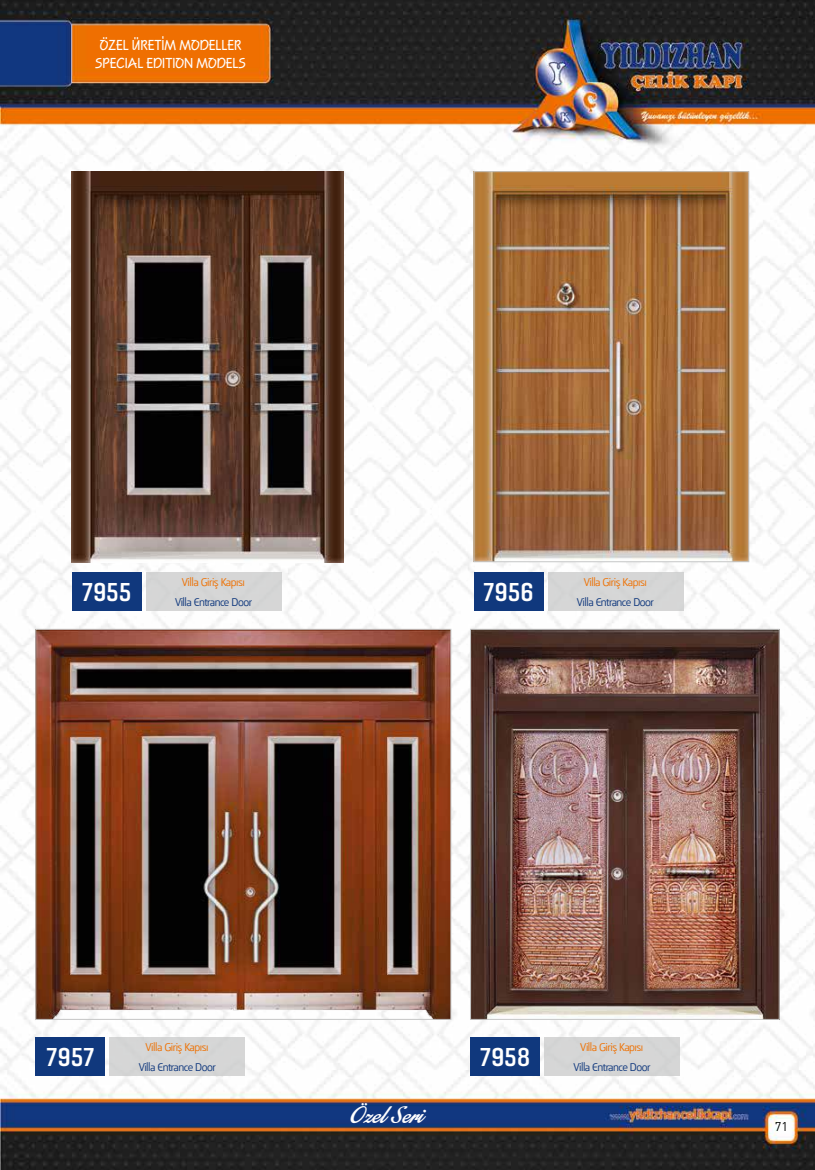
<style>
.page{position:relative;width:815px;height:1170px;background:#fff}
.page>*{position:absolute;margin:0;border:0;box-sizing:border-box;transform-origin:0 0}
.t1{font:25px "Gineso Nor Dem";letter-spacing:.015em;color:#fff}
.t2{font:25px "Stainy Personal Use Only";color:#fff}
.t3{font:15px/18px "Squire";color:#fff}
.t4{font:300 12.5px "Casiopea";letter-spacing:-.04em;color:#10387d}
.t5{font:300 12.5px "Casiopea";letter-spacing:-.04em;color:#ee7103}
.t6{font:12.5px "Adi Haus";color:#000}
</style>
<div class="page">
<img style="left:0;top:0;width:815px;height:1169px">
<img style="left:72px;top:171px;width:272px;height:391px">
<img style="left:37px;top:631px;width:412px;height:386px">
<img style="left:476px;top:173px;width:271px;height:387px">
<div style="left:474px;top:171px;width:275px;height:391px;border:1px solid #c5c6c6"></div>
<div style="left:72px;top:572px;width:70px;height:39px;background:#10387d"></div>
<div style="left:146px;top:572px;width:135px;height:39px;background:#d6d6d6"></div>
<div style="left:474px;top:572px;width:69px;height:39px;background:#10387d"></div>
<div style="left:548px;top:572px;width:135px;height:39px;background:#d6d6d6"></div>
<div style="left:470px;top:1037px;width:70px;height:38px;background:#10387d"></div>
<div style="left:544px;top:1037px;width:136px;height:38px;background:#d6d6d6"></div>
<div style="left:35px;top:1037px;width:70px;height:38px;background:#10387d"></div>
<div style="left:110px;top:1037px;width:135px;height:38px;background:#d6d6d6"></div>
<img style="left:472px;top:631px;width:306px;height:386px">
<div style="left:470px;top:629px;width:310px;height:390px;border:1px solid #c5c6c6"></div>
<p class="t3" style="left:96px;top:36px;width:152px">ÖZEL ÜRETİM MODELLER<br>SPECIAL EDITION MODELS</p>
<h1 class="t1" style="left:82px;top:576px;width:51px">7955</h1>
<p class="t5" style="left:182px;top:576px;width:65px">Villa Giriş Kapısı</p>
<p class="t4" style="left:175px;top:596px;width:79px">Villa Entrance Door</p>
<h1 class="t1" style="left:484px;top:576px;width:51px">7956</h1>
<p class="t5" style="left:584px;top:576px;width:65px">Villa Giriş Kapısı</p>
<p class="t4" style="left:577px;top:596px;width:79px">Villa Entrance Door</p>
<h1 class="t1" style="left:47px;top:1040px;width:49px">7957</h1>
<p class="t5" style="left:146px;top:1040px;width:65px">Villa Giriş Kapısı</p>
<p class="t4" style="left:139px;top:1060px;width:79px">Villa Entrance Door</p>
<h1 class="t2" style="left:350px;top:1101px;width:74px">Özel Seri</h1>
<h1 class="t1" style="left:480px;top:1040px;width:51px">7958</h1>
<p class="t5" style="left:580px;top:1040px;width:65px">Villa Giriş Kapısı</p>
<p class="t4" style="left:573px;top:1060px;width:79px">Villa Entrance Door</p>
<p class="t6" style="left:775px;top:1118px;width:15px">71</p>
</div>
